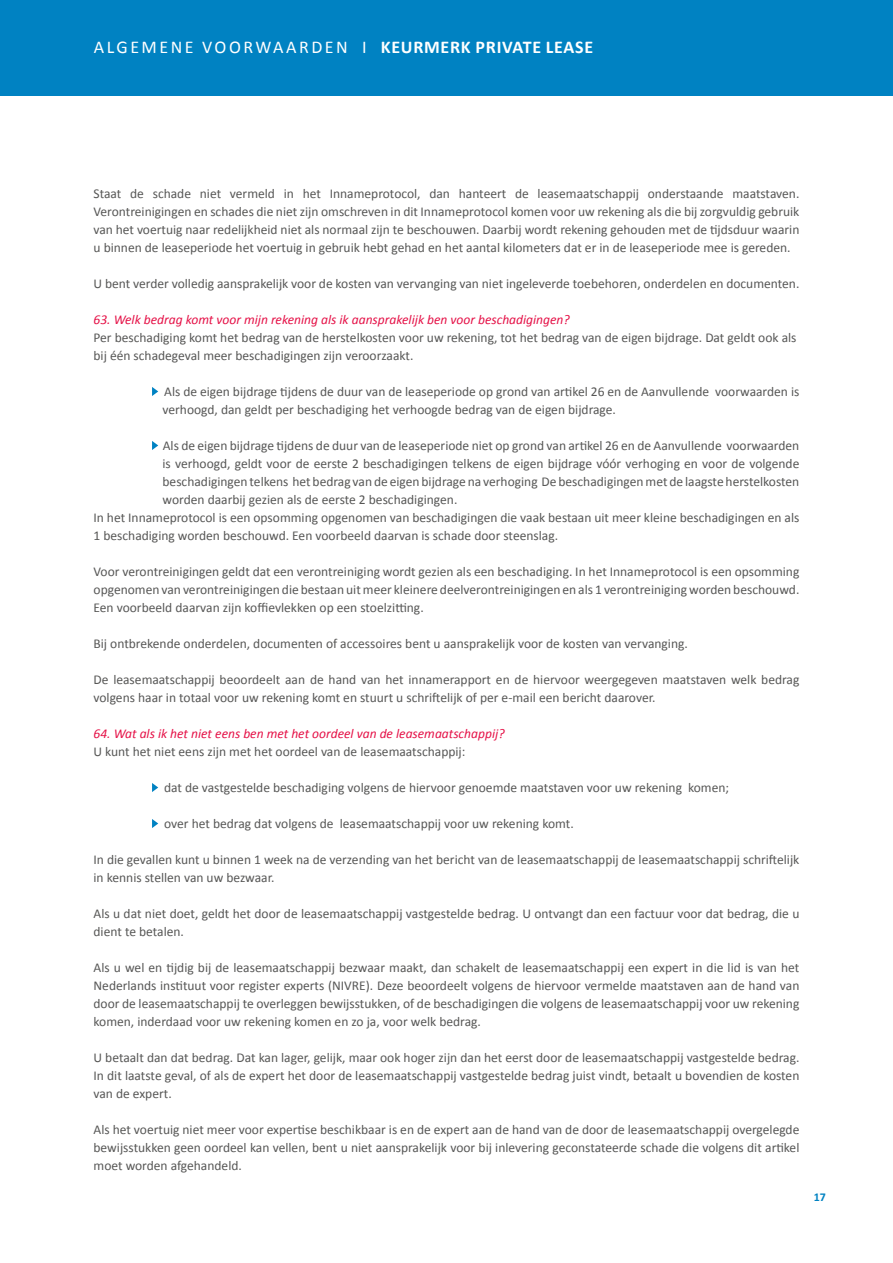
<style>
.page{position:relative;width:893px;height:1263px;background:#fff}
.page>*{position:absolute;margin:0;border:0;box-sizing:border-box;transform-origin:0 0}
.t1{font:18px "Calibri";letter-spacing:.14em;color:#fff}
.t2{font:13.5px/18px "Calibri";color:#575756;text-align:justify}
.t3{font:italic 13.5px "Calibri";color:#e51147}
.t4{font:700 12px "Calibri";color:#0082c2}
.s1{font-weight:700}
</style>
<div class="page">
<div style="left:0;top:0;width:893px;height:96px;background:#0082c2"></div>
<svg style="left:152px;top:387px;width:6px;height:9px"></svg>
<svg style="left:152px;top:441px;width:6px;height:9px"></svg>
<svg style="left:152px;top:783px;width:6px;height:9px"></svg>
<svg style="left:152px;top:819px;width:6px;height:9px"></svg>
<h1 class="t1" style="left:94px;top:35px;width:501px">ALGEMENE VOORWAARDEN I <span class="s1">KEURMERK PRIVATE LEASE</span></h1>
<p class="t2" style="left:94px;top:185px;width:707px">Staat de schade niet vermeld in het Innameprotocol, dan hanteert de leasemaatschappij onderstaande maatstaven.<br>Verontreinigingen en schades die niet zijn omschreven in dit Innameprotocol komen voor uw rekening als die bij zorgvuldig gebruik van het voertuig naar redelijkheid niet als normaal zijn te beschouwen. Daarbij wordt rekening gehouden met de tijdsduur waarin u binnen de leaseperiode het voertuig in gebruik hebt gehad en het aantal kilometers dat er in de leaseperiode mee is gereden.</p>
<p class="t2" style="left:94px;top:275px;width:707px">U bent verder volledig aansprakelijk voor de kosten van vervanging van niet ingeleverde toebehoren, onderdelen en documenten.</p>
<p class="t3" style="left:94px;top:310px;width:478px">63. Welk bedrag komt voor mijn rekening als ik aansprakelijk ben voor beschadigingen?</p>
<p class="t2" style="left:94px;top:329px;width:704px">Per beschadiging komt het bedrag van de herstelkosten voor uw rekening, tot het bedrag van de eigen bijdrage. Dat geldt ook als bij één schadegeval meer beschadigingen zijn veroorzaakt.</p>
<p class="t2" style="left:163px;top:383px;width:638px">Als de eigen bijdrage tijdens de duur van de leaseperiode op grond van artikel 26 en de Aanvullende voorwaarden is verhoogd, dan geldt per beschadiging het verhoogde bedrag van de eigen bijdrage.</p>
<p class="t2" style="left:163px;top:437px;width:638px">Als de eigen bijdrage tijdens de duur van de leaseperiode niet op grond van artikel 26 en de Aanvullende voorwaarden</p>
<p class="t2" style="left:163px;top:455px;width:638px">is verhoogd, geldt voor de eerste 2 beschadigingen telkens de eigen bijdrage vóór verhoging en voor de volgende</p>
<p class="t2" style="left:163px;top:473px;width:638px">beschadigingen telkens het bedrag van de eigen bijdrage na verhoging De beschadigingen met de laagste herstelkosten</p>
<p class="t2" style="left:163px;top:491px;width:296px">worden daarbij gezien als de eerste 2 beschadigingen.</p>
<p class="t2" style="left:94px;top:509px;width:707px">In het Innameprotocol is een opsomming opgenomen van beschadigingen die vaak bestaan uit meer kleine beschadigingen en als</p>
<p class="t2" style="left:94px;top:527px;width:466px">1 beschadiging worden beschouwd. Een voorbeeld daarvan is schade door steenslag.</p>
<p class="t2" style="left:94px;top:563px;width:707px">Voor verontreinigingen geldt dat een verontreiniging wordt gezien als een beschadiging. In het Innameprotocol is een opsomming opgenomen van verontreinigingen die bestaan uit meer kleinere deelverontreinigingen en als 1 verontreiniging worden beschouwd.<br>Een voorbeeld daarvan zijn koffievlekken op een stoelzitting.</p>
<p class="t2" style="left:94px;top:635px;width:596px">Bij ontbrekende onderdelen, documenten of accessoires bent u aansprakelijk voor de kosten van vervanging.</p>
<p class="t2" style="left:94px;top:671px;width:707px">De leasemaatschappij beoordeelt aan de hand van het innamerapport en de hiervoor weergegeven maatstaven welk bedrag volgens haar in totaal voor uw rekening komt en stuurt u schriftelijk of per e-mail een bericht daarover.</p>
<p class="t3" style="left:94px;top:724px;width:413px">64. Wat als ik het niet eens ben met het oordeel van de leasemaatschappij?</p>
<p class="t2" style="left:94px;top:743px;width:373px">U kunt het niet eens zijn met het oordeel van de leasemaatschappij:</p>
<p class="t2" style="left:164px;top:779px;width:567px">dat de vastgestelde beschadiging volgens de hiervoor genoemde maatstaven voor uw rekening komen;</p>
<p class="t2" style="left:164px;top:815px;width:411px">over het bedrag dat volgens de leasemaatschappij voor uw rekening komt.</p>
<p class="t2" style="left:94px;top:851px;width:707px">In die gevallen kunt u binnen 1 week na de verzending van het bericht van de leasemaatschappij de leasemaatschappij schriftelijk in kennis stellen van uw bezwaar.</p>
<p class="t2" style="left:94px;top:905px;width:707px">Als u dat niet doet, geldt het door de leasemaatschappij vastgestelde bedrag. U ontvangt dan een factuur voor dat bedrag, die u dient te betalen.</p>
<p class="t2" style="left:94px;top:959px;width:707px">Als u wel en tijdig bij de leasemaatschappij bezwaar maakt, dan schakelt de leasemaatschappij een expert in die lid is van het Nederlands instituut voor register experts (NIVRE). Deze beoordeelt volgens de hiervoor vermelde maatstaven aan de hand van door de leasemaatschappij te overleggen bewijsstukken, of de beschadigingen die volgens de leasemaatschappij voor uw rekening komen, inderdaad voor uw rekening komen en zo ja, voor welk bedrag.</p>
<p class="t2" style="left:94px;top:1049px;width:707px">U betaalt dan dat bedrag. Dat kan lager, gelijk, maar ook hoger zijn dan het eerst door de leasemaatschappij vastgestelde bedrag.<br>In dit laatste geval, of als de expert het door de leasemaatschappij vastgestelde bedrag juist vindt, betaalt u bovendien de kosten van de expert.</p>
<p class="t2" style="left:94px;top:1121px;width:707px">Als het voertuig niet meer voor expertise beschikbaar is en de expert aan de hand van de door de leasemaatschappij overgelegde bewijsstukken geen oordeel kan vellen, bent u niet aansprakelijk voor bij inlevering geconstateerde schade die volgens dit artikel moet worden afgehandeld.</p>
<p class="t4" style="left:814px;top:1189px;width:14px">17</p>
</div>
